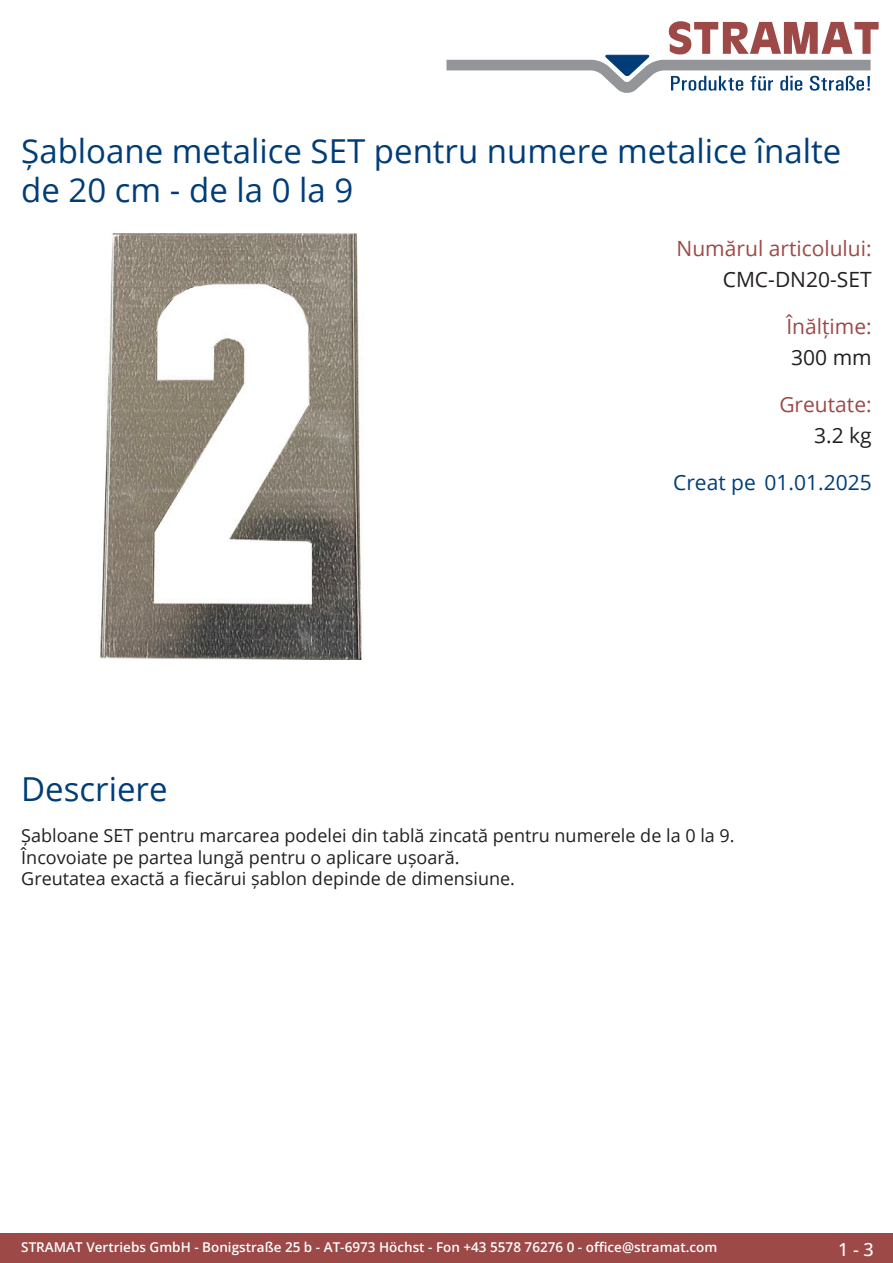
<style>
.page{position:relative;width:893px;height:1263px;background:#fff}
.page>*{position:absolute;margin:0;border:0;box-sizing:border-box;transform-origin:0 0}
.Produkttitel{font:33px/39.6px "Open Sans";color:#003d78}
.TechDaten_Überschrif{font:21px "Open Sans";color:#9c4948}
.TechDaten_Inhalt{font:21px "Open Sans";color:#231f20}
.Erstellungsdatum{font:21px "Open Sans";color:#003d78}
.Beschreibung_Text{font:18px/21.6px "Open Sans";color:#231f20}
.t1{font:500 18px "Open Sans";color:#fff}
.t2{font:600 13.5px "Open Sans";color:#fff}
</style>
<div class="page">
<div style="left:0;top:1233px;width:893px;height:30px;background:#9c4948"></div>
<svg style="left:446px;top:21px;width:433px;height:72px"></svg>
<img style="left:100px;top:234px;width:262px;height:425px">
<p class="Produkttitel" style="left:21px;top:130px;width:822px">Șabloane metalice SET pentru numere metalice înalte de 20 cm - de la 0 la 9</p>
<p class="TechDaten_Überschrif" style="left:677px;top:234px;width:197px">Numărul articolului:</p>
<p class="TechDaten_Inhalt" style="left:723px;top:265px;width:150px">CMC-DN20-SET</p>
<p class="TechDaten_Überschrif" style="left:786px;top:312px;width:87px">Înălțime:</p>
<p class="TechDaten_Inhalt" style="left:791px;top:343px;width:82px">300 mm</p>
<p class="TechDaten_Überschrif" style="left:779px;top:390px;width:94px">Greutate:</p>
<p class="TechDaten_Inhalt" style="left:814px;top:421px;width:59px">3.2 kg</p>
<p class="Erstellungsdatum" style="left:673px;top:468px;width:200px">Creat pe 01.01.2025</p>
<p class="Produkttitel" style="left:21px;top:768px;width:148px">Descriere</p>
<p class="Beschreibung_Text" style="left:21px;top:824px;width:715px">Șabloane SET pentru marcarea podelei din tablă zincată pentru numerele de la 0 la 9.<br>Încovoiate pe partea lungă pentru o aplicare ușoară.<br>Greutatea exactă a fiecărui șablon depinde de dimensiune.</p>
<p class="t2" style="left:21px;top:1238px;width:698px">STRAMAT Vertriebs GmbH - Bonigstraße 25 b - AT-6973 Höchst - Fon +43 5578 76276 0 - office@stramat.com</p>
<p class="t1" style="left:838px;top:1237px;width:37px">1 - 3</p>
</div>
